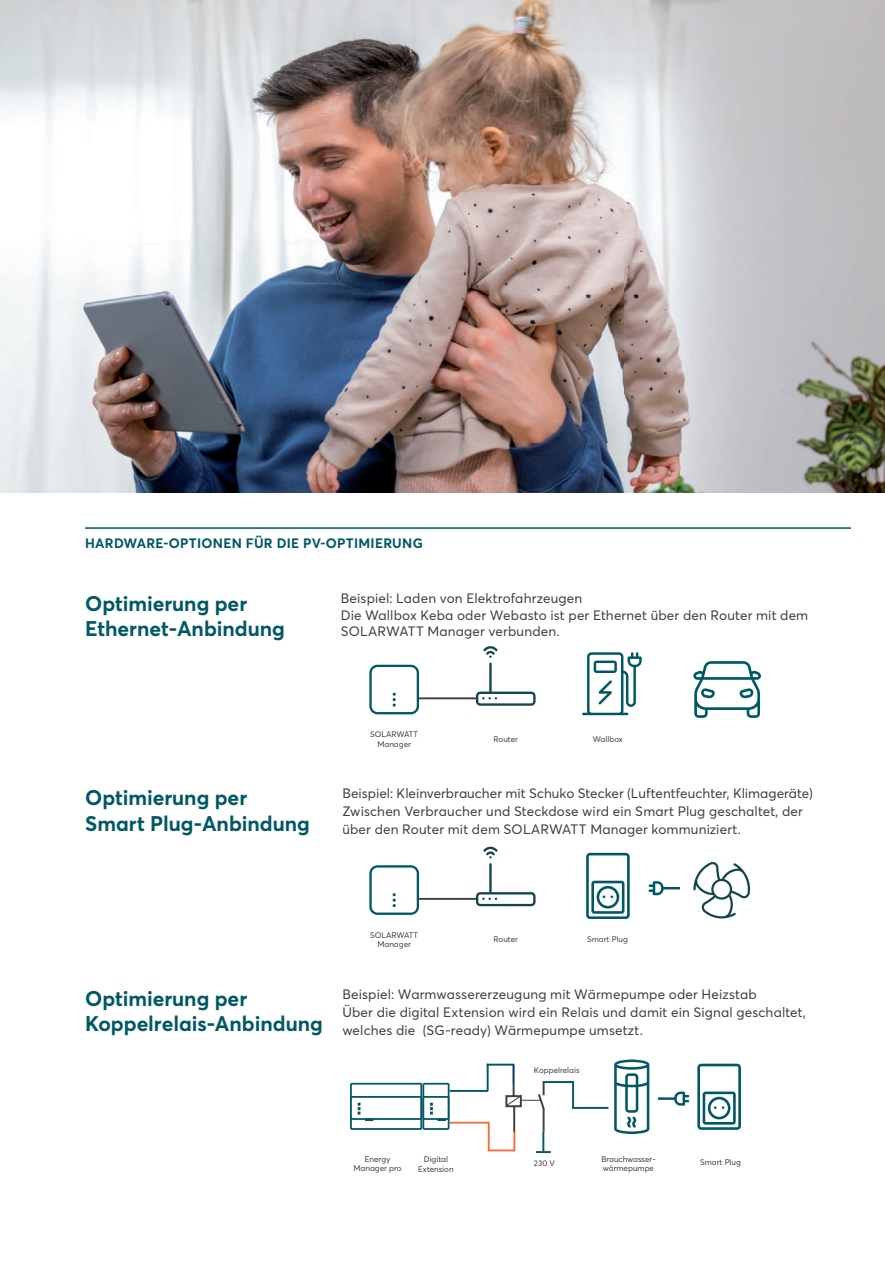
<style>
.page{position:relative;width:885px;height:1263px;background:#fff}
.page>*{position:absolute;margin:0;border:0;box-sizing:border-box;transform-origin:0 0}
.t1{font:700 21px/25.2px "Averta";color:#005962}
.t2{font:13.5px/18px "Averta";letter-spacing:.01em;color:#3e3e3f}
.t3{font:700 13.5px "Averta";letter-spacing:.02em;color:#005962}
.t4{font:8.1px/9.6px "Averta";color:#3e3e3f;text-align:center}
</style>
<div class="page">
<hr style="left:85px;top:527px;width:765px;height:2px;background:#005962">
<img style="left:0;top:0;width:884px;height:492px">
<svg style="left:369px;top:665px;width:50px;height:49px"></svg>
<hr style="left:417px;top:697px;width:59px;height:2px;background:#3e3e3f">
<svg style="left:476px;top:646px;width:59px;height:60px"></svg>
<svg style="left:582px;top:652px;width:59px;height:63px"></svg>
<svg style="left:693px;top:661px;width:67px;height:57px"></svg>
<svg style="left:369px;top:865px;width:50px;height:50px"></svg>
<hr style="left:417px;top:898px;width:59px;height:2px;background:#3e3e3f">
<svg style="left:476px;top:847px;width:59px;height:59px"></svg>
<svg style="left:586px;top:853px;width:43px;height:66px"></svg>
<svg style="left:693px;top:862px;width:57px;height:56px"></svg>
<svg style="left:648px;top:881px;width:31px;height:14px"></svg>
<div style="left:668px;top:894px;width:31px;height:5px;background:#fff"></div>
<div style="left:350px;top:1083px;width:72px;height:47px;border:2px solid #005962"></div>
<div style="left:350px;top:1096px;width:72px;height:24px;border:2px solid #005962"></div>
<svg style="left:357px;top:1103px;width:16px;height:18px"></svg>
<hr style="left:449px;top:1090px;width:39px;height:2px;background:#005962">
<hr style="left:449px;top:1122px;width:39px;height:2px;background:#f36f42">
<hr style="left:542px;top:1081px;width:31px;height:2px;background:#005962">
<hr style="left:572px;top:1081px;width:2px;height:27px;background:#005962">
<hr style="left:572px;top:1107px;width:36px;height:2px;background:#005962">
<svg style="left:486px;top:1064px;width:64px;height:89px"></svg>
<svg style="left:697px;top:1064px;width:43px;height:66px"></svg>
<svg style="left:658px;top:1091px;width:31px;height:15px"></svg>
<div style="left:638px;top:1088px;width:31px;height:5px;background:#fff"></div>
<svg style="left:614px;top:1059px;width:35px;height:75px"></svg>
<div style="left:422px;top:1083px;width:27px;height:47px;border:2px solid #005962"></div>
<div style="left:422px;top:1096px;width:27px;height:24px;border:2px solid #005962"></div>
<svg style="left:430px;top:1103px;width:16px;height:18px"></svg>
<p class="t3" style="left:85px;top:533px;width:339px">HARDWARE-OPTIONEN FÜR DIE PV-OPTIMIERUNG</p>
<h1 class="t1" style="left:85px;top:590px;width:201px">Optimierung per<br>Ethernet-Anbindung</h1>
<p class="t2" style="left:341px;top:590px;width:469px;line-height:16.2px">Beispiel: Laden von Elektrofahrzeugen<br>Die Wallbox Keba oder Webasto ist per Ethernet über den Router mit dem<br>SOLARWATT Manager verbunden.</p>
<p class="t4" style="left:370px;top:729px;width:49px">SOLARWATT<br>Manager</p>
<p class="t4" style="left:493px;top:734px;width:26px">Router</p>
<p class="t4" style="left:593px;top:734px;width:31px">Wallbox</p>
<h1 class="t1" style="left:85px;top:784px;width:226px">Optimierung per<br>Smart Plug-Anbindung</h1>
<p class="t2" style="left:342px;top:784px;width:472px">Beispiel: Kleinverbraucher mit Schuko Stecker (Luftentfeuchter, Klimageräte)<br>Zwischen Verbraucher und Steckdose wird ein Smart Plug geschaltet, der über den Router mit dem SOLARWATT Manager kommuniziert.</p>
<p class="t4" style="left:370px;top:929px;width:49px">SOLARWATT<br>Manager</p>
<p class="t4" style="left:493px;top:934px;width:26px">Router</p>
<p class="t4" style="left:587px;top:934px;width:42px">Smart Plug</p>
<h1 class="t1" style="left:85px;top:985px;width:239px">Optimierung per<br>Koppelrelais-Anbindung</h1>
<p class="t2" style="left:342px;top:984px;width:465px">Beispiel: Warmwassererzeugung mit Wärmepumpe oder Heizstab<br>Über die digital Extension wird ein Relais und damit ein Signal geschaltet, welches die (SG-ready) Wärmepumpe umsetzt.</p>
<p class="t4" style="left:534px;top:1064px;width:47px">Koppelrelais</p>
<p class="t4" style="left:353px;top:1153px;width:50px">Energy<br>Manager pro</p>
<p class="t4" style="left:418px;top:1154px;width:37px">Digital<br>Extension</p>
<p class="t4" style="left:601px;top:1153px;width:56px;text-align:left">Brauchwasser&shy;wärmepumpe</p>
<p class="t4" style="left:534px;top:1158px;width:23px">230 V</p>
<p class="t4" style="left:700px;top:1157px;width:42px">Smart Plug</p>
</div>
